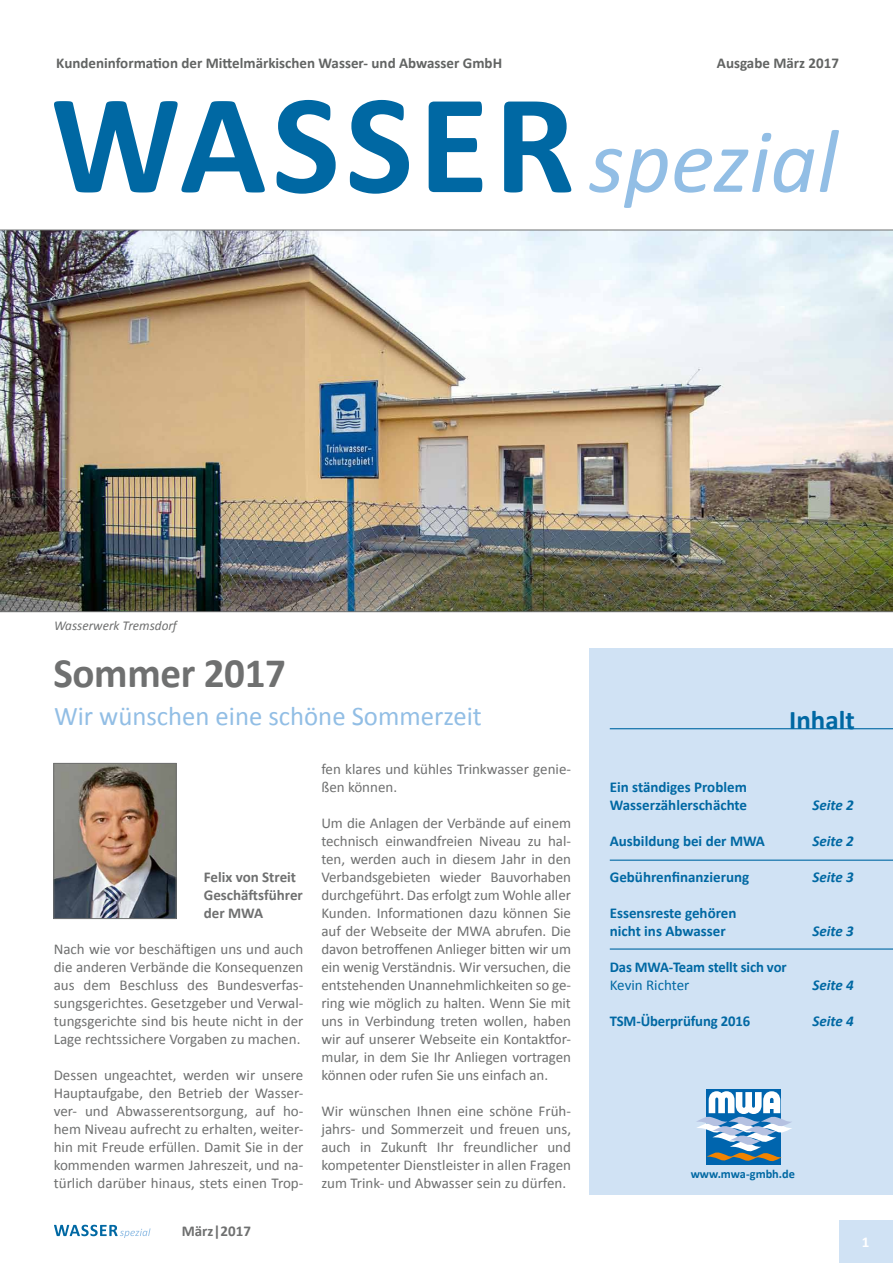
<style>
.page{position:relative;width:893px;height:1263px;background:#fff}
.page>*{position:absolute;margin:0;border:0;box-sizing:border-box;transform-origin:0 0}
.t1{font:700 42px "Calibri";letter-spacing:-.01em;color:#6f7070}
.t2{font:27px "Calibri";color:#92bee5}
.t3{font:700 27px "Calibri";color:#0068a3}
.t4{font:15px/18px "Calibri";color:#6f7070;text-align:justify}
.t5{font:700 15px/18px "Calibri";color:#0068a3}
.t6{font:700 15px "Calibri";color:#626463}
.t7{font:700 15px/18px "Calibri";color:#6f7070}
.t8{font:italic 700 15px "Calibri";color:#0068a3}
.t9{font:15px "Calibri";color:#0068a3}
.t10{font:700 15px "Calibri";color:#fff}
.t11{font:italic 13.5px "Calibri";color:#6f7070}
.t12{font:700 12.3px "Calibri";color:#0068a3}
</style>
<div class="page">
<div style="left:839px;top:1220px;width:54px;height:43px;background:#d0e2f4"></div>
<svg style="left:54px;top:1225px;width:97px;height:13px"></svg>
<svg style="left:54px;top:100px;width:517px;height:94px"></svg>
<svg style="left:589px;top:130px;width:250px;height:78px"></svg>
<div style="left:589px;top:648px;width:304px;height:547px;background:#d0e2f4"></div>
<hr style="left:610px;top:860px;width:283px;height:1px;background:#0068a3">
<hr style="left:610px;top:948px;width:283px;height:2px;background:#0068a3">
<div style="left:707px;top:1089px;width:74px;height:75px;background:#0065ae"></div>
<svg style="left:697px;top:1091px;width:95px;height:71px"></svg>
<hr style="left:610px;top:728px;width:283px;height:1px;background:#0068a3">
<img style="left:55px;top:765px;width:120px;height:152px">
<div style="left:53px;top:763px;width:124px;height:156px;border:1px solid #6f7070"></div>
<img style="left:0;top:230px;width:893px;height:382px">
<p class="t6" style="left:56px;top:53px;width:447px">Kundeninformation der Mittelmärkischen Wasser- und Abwasser GmbH</p>
<p class="t6" style="left:717px;top:53px;width:123px">Ausgabe März 2017</p>
<p class="t11" style="left:54px;top:616px;width:125px">Wasserwerk Tremsdorf</p>
<h1 class="t1" style="left:54px;top:646px;width:234px">Sommer 2017</h1>
<h2 class="t2" style="left:54px;top:699px;width:429px">Wir wünschen eine schöne Sommerzeit</h2>
<p class="t7" style="left:204px;top:868px;width:101px">Felix von Streit<br>Geschäftsführer der MWA</p>
<p class="t4" style="left:54px;top:940px;width:251px">Nach wie vor beschäftigen uns und auch die anderen Verbände die Konsequenzen aus dem Beschluss des Bundesverfas&shy;sungsgerichtes. Gesetzgeber und Verwal&shy;tungsgerichte sind bis heute nicht in der Lage rechtssichere Vorgaben zu machen.</p>
<p class="t4" style="left:54px;top:1066px;width:251px">Dessen ungeachtet, werden wir unsere Hauptaufgabe, den Betrieb der Wasser&shy;ver- und Abwasserentsorgung, auf ho&shy;hem Niveau aufrecht zu erhalten, weiter&shy;hin mit Freude erfüllen. Damit Sie in der kommenden warmen Jahreszeit, und na&shy;türlich darüber hinaus, stets einen Trop-</p>
<p class="t7" style="left:182px;top:1222px;width:71px">März|2017</p>
<p class="t4" style="left:321px;top:760px;width:251px">fen klares und kühles Trinkwasser genie&shy;ßen können.</p>
<p class="t4" style="left:321px;top:814px;width:251px">Um die Anlagen der Verbände auf einem technisch einwandfreien Niveau zu hal&shy;ten, werden auch in diesem Jahr in den Verbandsgebieten wieder Bauvorhaben durchgeführt. Das erfolgt zum Wohle aller Kunden. Informationen dazu können Sie auf der Webseite der MWA abrufen. Die davon betroffenen Anlieger bitten wir um ein wenig Verständnis. Wir versuchen, die entstehenden Unannehmlichkeiten so ge&shy;ring wie möglich zu halten. Wenn Sie mit uns in Verbindung treten wollen, haben wir auf unserer Webseite ein Kontaktfor&shy;mular, in dem Sie Ihr Anliegen vortragen können oder rufen Sie uns einfach an.</p>
<p class="t4" style="left:321px;top:1102px;width:251px">Wir wünschen Ihnen eine schöne Früh&shy;jahrs- und Sommerzeit und freuen uns, auch in Zukunft Ihr freundlicher und kompetenter Dienstleister in allen Fragen zum Trink- und Abwasser sein zu dürfen.</p>
<p class="t5" style="left:610px;top:778px;width:139px">Ein ständiges Problem<br>Wasserzählerschächte</p>
<h2 class="t3" style="left:789px;top:702px;width:67px">Inhalt</h2>
<p class="t8" style="left:812px;top:795px;width:43px">Seite 2</p>
<p class="t5" style="left:610px;top:832px;width:157px">Ausbildung bei der MWA</p>
<p class="t8" style="left:812px;top:831px;width:43px">Seite 2</p>
<p class="t5" style="left:610px;top:868px;width:141px">Gebührenfinanzierung</p>
<p class="t8" style="left:812px;top:867px;width:43px">Seite 3</p>
<p class="t5" style="left:610px;top:904px;width:128px">Essensreste gehören nicht ins Abwasser</p>
<p class="t8" style="left:812px;top:921px;width:43px">Seite 3</p>
<p class="t5" style="left:610px;top:958px;width:178px">Das MWA-Team stellt sich vor</p>
<p class="t9" style="left:610px;top:976px;width:81px">Kevin Richter</p>
<p class="t8" style="left:812px;top:975px;width:43px">Seite 4</p>
<p class="t5" style="left:610px;top:1012px;width:142px">TSM-Überprüfung 2016</p>
<p class="t8" style="left:812px;top:1011px;width:43px">Seite 4</p>
<p class="t12" style="left:691px;top:1166px;width:106px">www.mwa-gmbh.de</p>
<p class="t10" style="left:862px;top:1233px;width:9px">1</p>
</div>
